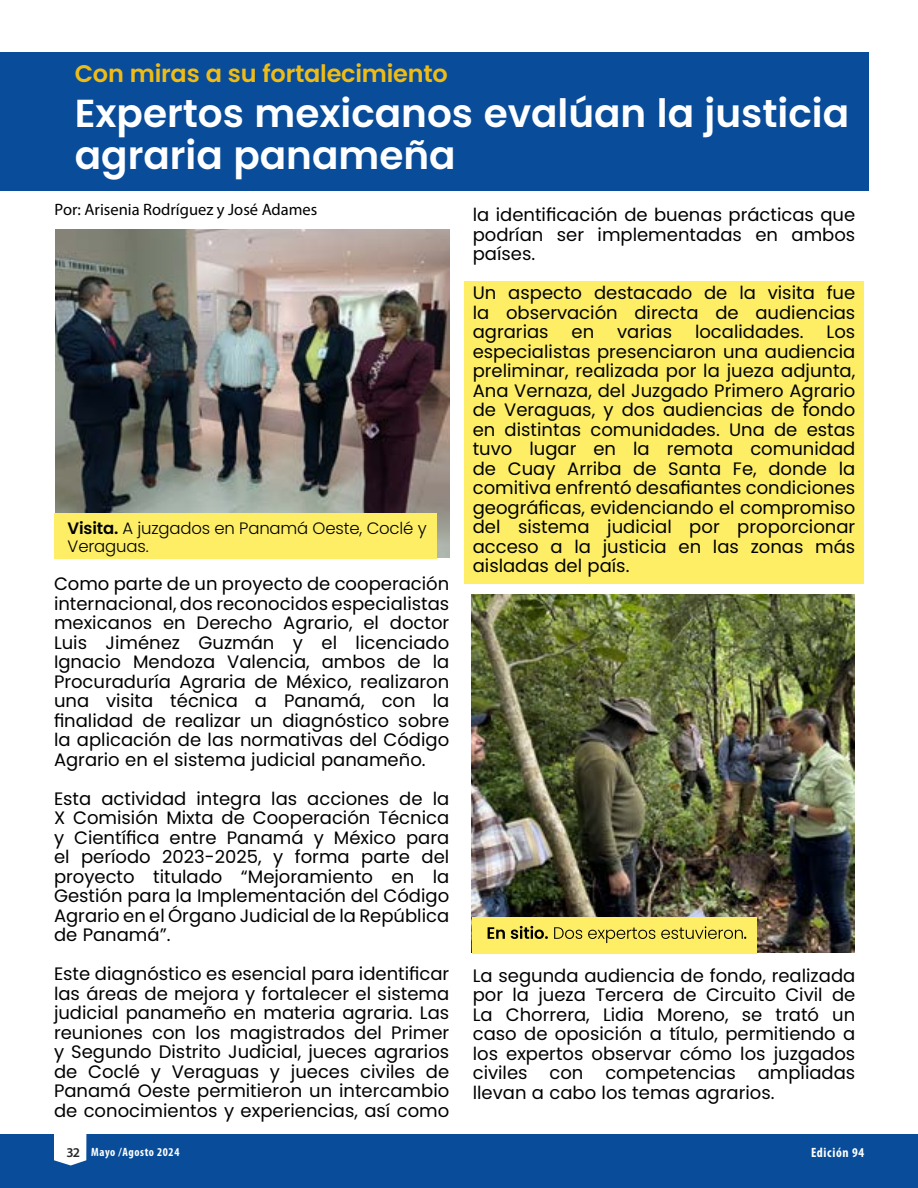
<style>
.page{position:relative;width:918px;height:1188px;background:#fff}
.page>*{position:absolute;margin:0;border:0;box-sizing:border-box;transform-origin:0 0}
.t1{font:600 39px/42px "Poppins";color:#fff}
.t2{font:600 24px "Poppins";letter-spacing:-.01em;color:#efbc17}
.t3{font:18px/19.5px "Poppins";color:#000;text-align:justify}
.t4{font:300 16.5px/18px "Poppins";letter-spacing:-.01em;color:#000}
.t5{font:16.5px "Myriad Pro";color:#000}
.t6{font:700 condensed 13.5px "Myriad Pro";letter-spacing:.05em;color:#fff}
.t7{font:700 condensed 12px "Myriad Pro";letter-spacing:.05em;color:#fff}
.s1{font-weight:600}
.s2{font-weight:600;font-stretch:normal;font-size:13.5px;color:#282827}
</style>
<div class="page">
<div style="left:0;top:1134px;width:918px;height:54px;background:#094d9a"></div>
<svg style="left:54px;top:1134px;width:32px;height:32px"></svg>
<div style="left:465px;top:281px;width:399px;height:302px;background:#fdee66"></div>
<img style="left:472px;top:594px;width:382px;height:359px">
<img style="left:55px;top:229px;width:394px;height:329px">
<div style="left:0;top:52px;width:869px;height:139px;background:#094d9a"></div>
<div style="left:54px;top:513px;width:383px;height:45px;background:#fdee66"></div>
<div style="left:472px;top:917px;width:285px;height:36px;background:#fdee66"></div>
<svg style="left:488px;top:926px;width:258px;height:17px"></svg>
<h2 class="t2" style="left:75px;top:59px;width:375px">Con miras a su fortalecimiento</h2>
<h1 class="t1" style="left:75px;top:93px;width:776px">Expertos mexicanos evalúan la justicia agraria panameña</h1>
<p class="t5" style="left:55px;top:199px;width:264px">Por: Arisenia Rodríguez y José Adames</p>
<p class="t3" style="left:473px;top:205px;width:384px">la identificación de buenas prácticas que podrían ser implementadas en ambos países.</p>
<p class="t3" style="left:473px;top:283px;width:384px">Un aspecto destacado de la visita fue la observación directa de audiencias agrarias</p>
<p class="t3" style="left:572px;top:322px;width:24px">en</p>
<p class="t3" style="left:617px;top:322px;width:56px">varias</p>
<p class="t3" style="left:695px;top:322px;width:110px">localidades.</p>
<p class="t3" style="left:473px;top:322px;width:384px;text-indent:354px">Los especialistas presenciaron una audiencia preliminar, realizada por la jueza adjunta, Ana Vernaza, del Juzgado Primero Agrario de Veraguas, y dos audiencias de fondo en distintas comunidades. Una de estas tuvo lugar en la remota comunidad de Cuay Arriba de Santa Fe, donde la comitiva enfrentó desafiantes condiciones geográficas, evidenciando el compromiso del sistema judicial por proporcionar acceso a la justicia en las zonas más aisladas del país.</p>
<p class="t4" style="left:68px;top:519px;width:361px"><span class="s1">Visita.</span> A juzgados en Panamá Oeste, Coclé y<br>Veraguas.</p>
<p class="t3" style="left:54px;top:574px;width:397px">Como parte de un proyecto de cooperación internacional, dos reconocidos especialistas mexicanos en Derecho Agrario, el doctor Luis Jiménez Guzmán y el licenciado Ignacio Mendoza Valencia, ambos de la Procuraduría Agraria de México, realizaron una visita técnica a Panamá, con la finalidad de realizar un diagnóstico sobre la aplicación de las normativas del Código Agrario en el sistema judicial panameño.</p>
<p class="t3" style="left:54px;top:789px;width:397px">Esta actividad integra las acciones de la X Comisión Mixta de Cooperación Técnica y Científica entre Panamá y México para el período 2023-2025, y forma parte del proyecto titulado “Mejoramiento en la Gestión para la Implementación del Código Agrario en el Órgano Judicial de la República de Panamá”.</p>
<p class="t3" style="left:54px;top:964px;width:397px">Este diagnóstico es esencial para identificar las áreas de mejora y fortalecer el sistema judicial panameño en materia agraria. Las reuniones con los magistrados del Primer y Segundo Distrito Judicial, jueces agrarios de Coclé y Veraguas y jueces civiles de Panamá Oeste permitieron un intercambio de conocimientos y experiencias, así como</p>
<p class="t3" style="left:473px;top:966px;width:384px">La segunda audiencia de fondo, realizada por la jueza Tercera de Circuito Civil de La Chorrera, Lidia Moreno, se trató un caso de oposición a título, permitiendo a los expertos observar cómo los juzgados civiles con competencias ampliadas llevan a cabo los temas agrarios.</p>
<p class="t7" style="left:66px;top:1145px;width:115px"><span class="s2">32</span> Mayo /Agosto 2024</p>
<p class="t6" style="left:811px;top:1144px;width:55px">Edición 94</p>
</div>
